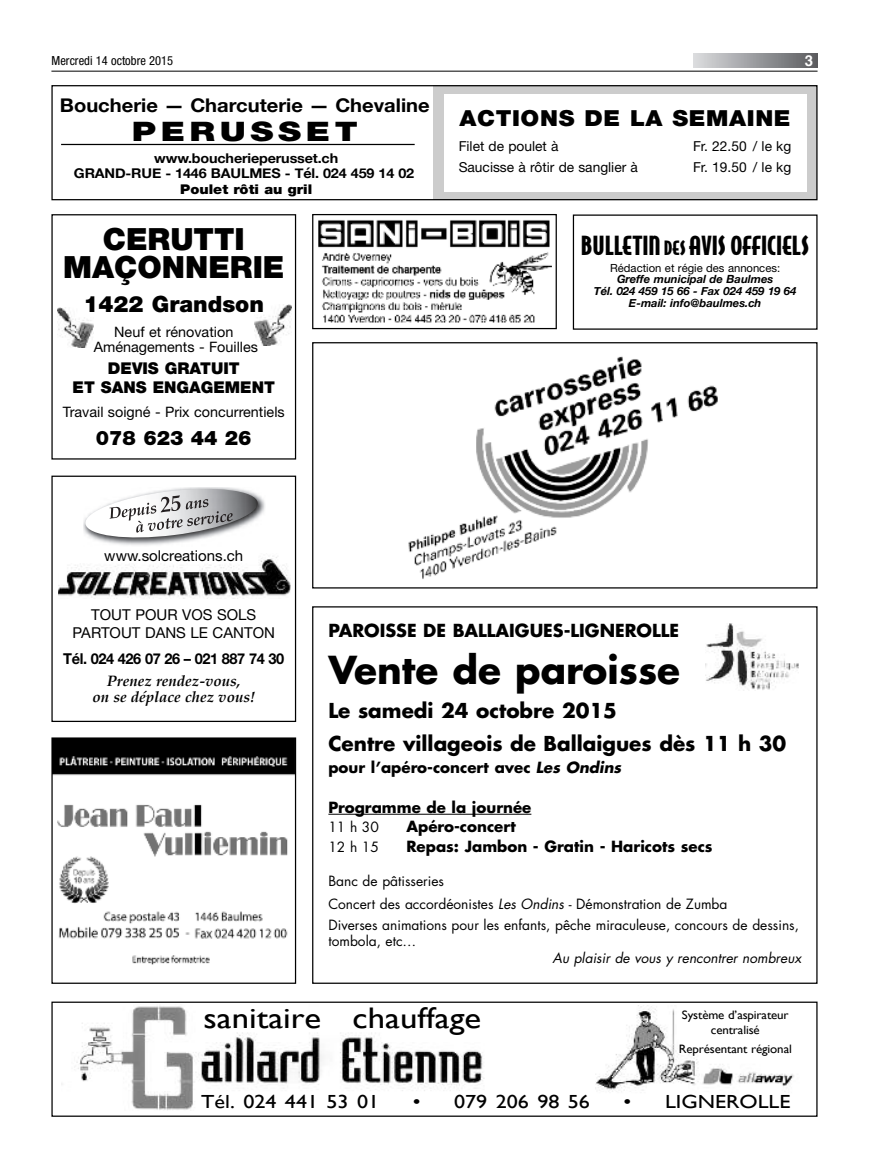
<style>
.page{position:relative;width:869px;height:1170px;background:#fff}
.page>*{position:absolute;margin:0;border:0;box-sizing:border-box;transform-origin:0 0}
.t1{font:700 37.5px "Futura LT";color:#000}
.t2{font:900 30.62px/28.8px "Helvetica Neue LT Pro";color:#000;text-align:center}
.t3{font:29.75px "Gill Sans";color:#000;scale:1.17 1}
.t4{font:900 26.88px "Helvetica Neue";letter-spacing:.135em;color:#000;scale:1.28 1}
.t5{font:25px "Bodega Sans Black Oldstyle";color:#000}
.t6{font:900 22.5px "Helvetica Neue";color:#000}
.t7{font:900 22.12px "Helvetica Neue";letter-spacing:.025em;color:#000;scale:1.07 1}
.t8{font:700 20px/33.4px "Futura LT";color:#000}
.t9{font:900 20px "Helvetica Neue";color:#000}
.t10{font:19px "Gill Sans";color:#000;scale:1.17 1}
.t11{font:700 18.88px "Helvetica Neue";color:#000;scale:1.07 1}
.t12{font:700 17.5px "Futura LT";color:#000}
.t13{font:900 16.25px/18.8px "Helvetica Neue";color:#000;text-align:center}
.t14{font:700 15px "Futura LT";color:#000}
.t15{font:15px/18px "Helvetica Neue";color:#000;text-align:center}
.t16{font:italic 700 15px/15.6px "Palatino";color:#000;text-align:center}
.t17{font:700 15px "Helvetica Neue";letter-spacing:-.03em;color:#000}
.t18{font:700 15px "Helvetica";color:#fff}
.t19{font:14.38px/15px "Helvetica Neue";color:#000;text-align:center}
.t20{font:13.75px/23px "Futura";color:#000}
.t21{font:13.75px "Helvetica Neue";color:#000}
.t22{font:italic 13.75px "Futura LT";color:#000}
.t23{font:700 13.5px/15px "Helvetica Neue";letter-spacing:-.01em;color:#000;text-align:center;scale:1.07 1}
.t24{font:900 13.5px "Helvetica Neue LT Pro";color:#000;scale:1.07 1}
.t25{font:condensed 12.5px "Helvetica Neue LT Pro";color:#000}
.t26{font:12.12px/14.6px "Gill Sans";letter-spacing:-.01em;color:#000;text-align:center;scale:1.06 1}
.t27{font:italic 700 11.25px/11.9px "Helvetica Neue";color:#000;text-align:center}
.t28{font:11.25px "Helvetica Neue";color:#000}
.s1{font-size:18.75px}
.s2{font-style:italic}
.s3{font-family:"Futura LT";font-style:italic}
</style>
<div class="page">
<hr style="left:51px;top:71px;width:766px;height:1px;background:#000">
<svg style="left:693px;top:53px;width:124px;height:14px;background:#9b9c9f"></svg>
<img style="left:53px;top:739px;width:241px;height:226px">
<div style="left:51px;top:737px;width:245px;height:246px;border:1px solid #000"></div>
<img style="left:58px;top:557px;width:232px;height:41px">
<div style="left:51px;top:475px;width:245px;height:247px;border:1px solid #000"></div>
<img style="left:83px;top:496px;width:182px;height:49px">
<img style="left:84px;top:487px;width:175px;height:52px">
<svg style="left:109px;top:495px;width:123px;height:37px"></svg>
<div style="left:51px;top:1001px;width:766px;height:115px;border:1px solid #000"></div>
<img style="left:61px;top:1006px;width:424px;height:105px">
<img style="left:595px;top:1005px;width:199px;height:87px">
<hr style="left:61px;top:144px;width:353px;height:1px;background:#000">
<div style="left:433px;top:85px;width:383px;height:115px;background:#ccc"></div>
<div style="left:51px;top:85px;width:766px;height:115px;border:1px solid #000"></div>
<div style="left:443px;top:94px;width:363px;height:97px;background:#fff"></div>
<img style="left:57px;top:308px;width:36px;height:40px">
<img style="left:255px;top:305px;width:36px;height:40px">
<div style="left:51px;top:214px;width:245px;height:245px;border:1px solid #000"></div>
<img style="left:408px;top:356px;width:310px;height:223px">
<div style="left:312px;top:342px;width:505px;height:246px;border:1px solid #000"></div>
<hr style="left:328px;top:813px;width:203px;height:1px;background:#000">
<img style="left:705px;top:623px;width:92px;height:67px">
<img style="left:318px;top:220px;width:233px;height:103px">
<div style="left:312px;top:214px;width:244px;height:115px;border:1px solid #000"></div>
<p class="t25" style="left:52px;top:56px;width:123px">Mercredi 14 octobre 2015</p>
<p class="t18" style="left:804px;top:54px;width:10px">3</p>
<h3 class="t11" style="left:60px;top:93px;width:347px">Boucherie — Charcuterie — Chevaline</h3>
<h3 class="t4" style="left:132px;top:122px;width:178px">PERUSSET</h3>
<p class="t23" style="left:74px;top:150px;width:319px">www.boucherieperusset.ch<br>GRAND-RUE - 1446 BAULMES - Tél. 024 459 14 02</p>
<p class="t24" style="left:180px;top:184px;width:125px">Poulet rôti au gril</p>
<h2 class="t2" style="left:63px;top:227px;width:223px">CERUTTI<br>MAÇONNERIE</h2>
<h3 class="t6" style="left:83px;top:296px;width:182px">1422 Grandson</h3>
<p class="t19" style="left:94px;top:325px;width:165px">Neuf et rénovation<br>Aménagements - Fouilles</p>
<p class="t13" style="left:73px;top:360px;width:204px">DEVIS GRATUIT<br>ET SANS ENGAGEMENT</p>
<p class="t19" style="left:63px;top:405px;width:223px">Travail soigné - Prix concurrentiels</p>
<h3 class="t9" style="left:96px;top:430px;width:157px">078 623 44 26</h3>
<h3 class="t7" style="left:459px;top:111px;width:311px">ACTIONS DE LA SEMAINE</h3>
<p class="t21" style="left:458px;top:141px;width:101px">Filet de poulet à</p>
<p class="t21" style="left:692px;top:141px;width:100px">Fr. 22.50 / le kg</p>
<p class="t21" style="left:458px;top:162px;width:181px">Saucisse à rôtir de sanglier à</p>
<p class="t21" style="left:692px;top:162px;width:100px">Fr. 19.50 / le kg</p>
<h3 class="t5" style="left:580px;top:231px;width:230px">BULLETIN <span class="s1">DES</span> AVIS OFFICIELS</h3>
<p class="t28" style="left:610px;top:263px;width:171px">Rédaction et régie des annonces:</p>
<p class="t27" style="left:593px;top:273px;width:204px">Greffe municipal de Baulmes<br>Tél. 024 459 15 66 - Fax 024 459 19 64<br>E-mail: info@baulmes.ch</p>
<p class="t15" style="left:104px;top:548px;width:140px">www.solcreations.ch</p>
<p class="t15" style="left:73px;top:607px;width:204px">TOUT POUR VOS SOLS<br>PARTOUT DANS LE CANTON</p>
<p class="t17" style="left:63px;top:653px;width:222px">Tél. 024 426 07 26 – 021 887 74 30</p>
<p class="t16" style="left:92px;top:674px;width:164px">Prenez rendez-vous,<br>on se déplace chez vous!</p>
<p class="t12" style="left:328px;top:622px;width:352px">PAROISSE DE BALLAIGUES-LIGNEROLLE</p>
<h1 class="t1" style="left:328px;top:652px;width:353px">Vente de paroisse</h1>
<h3 class="t8" style="left:328px;top:695px;width:459px">Le samedi 24 octobre 2015<br>Centre villageois de Ballaigues dès 11 h 30</h3>
<p class="t14" style="left:328px;top:760px;width:294px">pour l’apéro-concert avec <span class="s2">Les Ondins</span></p>
<p class="t14" style="left:328px;top:800px;width:204px">Programme de la journée</p>
<p class="t20" style="left:328px;top:816px;width:52px">11 h 30</p>
<p class="t14" style="left:406px;top:819px;width:111px">Apéro-concert</p>
<p class="t20" style="left:328px;top:836px;width:52px">12 h 15</p>
<p class="t14" style="left:406px;top:839px;width:307px">Repas: Jambon - Gratin - Haricots secs</p>
<p class="t20" style="left:328px;top:870px;width:400px">Banc de pâtisseries<br>Concert des accordéonistes <span class="s3">Les Ondins</span> - Démonstration de Zumba</p>
<p class="t20" style="left:328px;top:917px;width:472px;line-height:16.2px">Diverses animations pour les enfants, pêche miraculeuse, concours de dessins, tombola, etc…</p>
<p class="t22" style="left:552px;top:951px;width:250px">Au plaisir de vous y rencontrer nombreux</p>
<h3 class="t3" style="left:203px;top:1000px;width:239px">sanitaire chauffage</h3>
<p class="t26" style="left:681px;top:1007px;width:102px">Système d’aspirateur centralisé</p>
<p class="t26" style="left:678px;top:1041px;width:108px">Représentant régional</p>
<h3 class="t10" style="left:201px;top:1090px;width:153px">Tél. 024 441 53 01</h3>
<h3 class="t10" style="left:412px;top:1090px;width:153px">• 079 206 98 56</h3>
<h3 class="t10" style="left:623px;top:1090px;width:144px">• LIGNERoLLE</h3>
</div>
